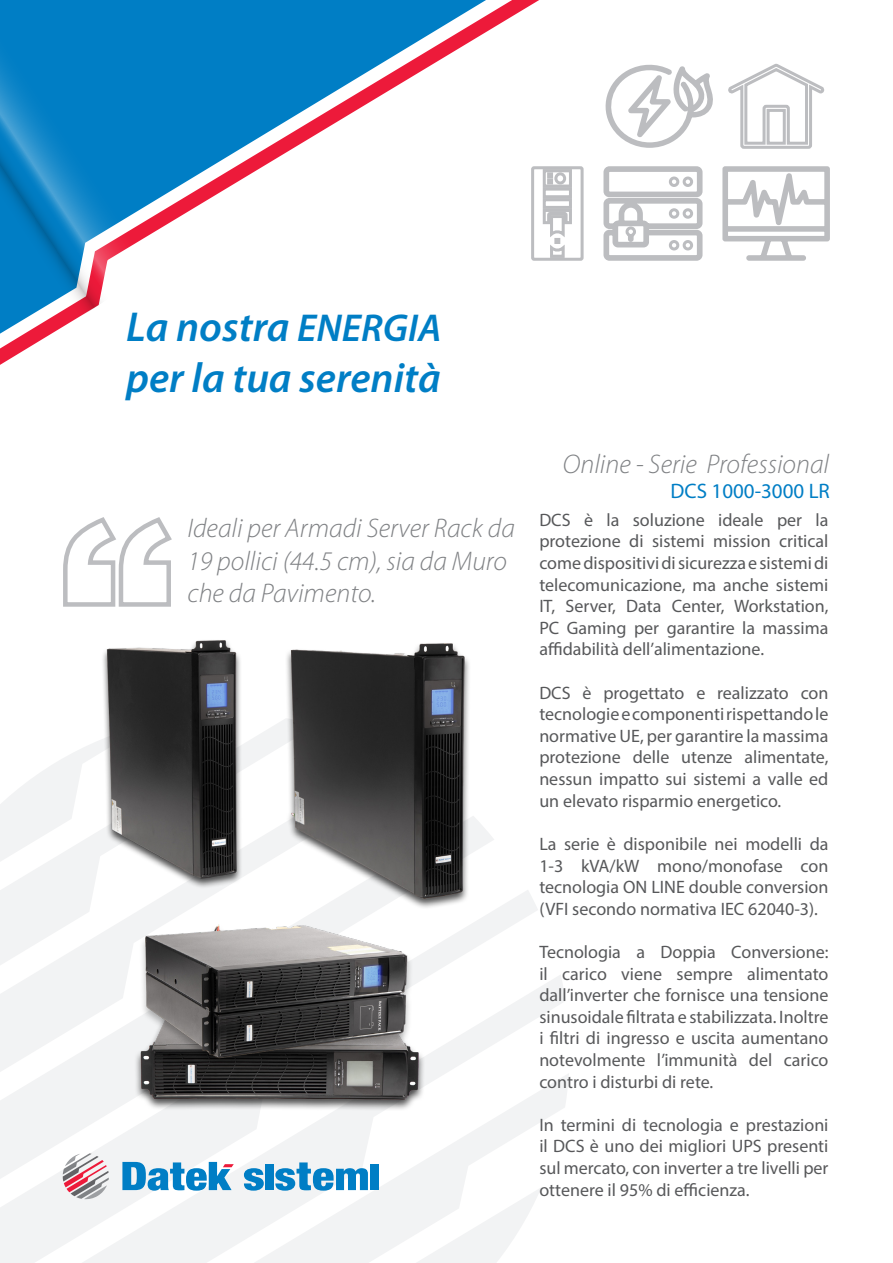
<style>
.page{position:relative;width:893px;height:1263px;background:#fff}
.page>*{position:absolute;margin:0;border:0;box-sizing:border-box;transform-origin:0 0}
.t1{font:italic 600 42px "Myriad Pro";color:#007ec5}
.t2{font:italic 300 27px/32.4px "Myriad Pro";color:#808285}
.t3{font:21px "Myriad Pro";color:#007ec5}
.t4{font:18px/21.6px "Myriad Pro";color:#57585a;text-align:justify}
.s1{font-size:39px}
</style>
<div class="page">
<svg style="left:0;top:770px;width:44px;height:119px"></svg>
<svg style="left:0;top:889px;width:538px;height:374px;fill:#f2f3f4"></svg>
<svg style="left:8px;top:974px;width:557px;height:289px;fill:#f2f3f4"></svg>
<svg style="left:91px;top:1073px;width:478px;height:190px"></svg>
<svg style="left:0;top:0;width:539px;height:365px"></svg>
<svg style="left:0;top:304px;width:130px;height:27px"></svg>
<svg style="left:0;top:0;width:164px;height:304px"></svg>
<svg style="left:63px;top:1153px;width:46px;height:46px"></svg>
<svg style="left:122px;top:1162px;width:420px;height:101px"></svg>
<svg style="left:728px;top:63px;width:97px;height:86px"></svg>
<svg style="left:63px;top:517px;width:109px;height:90px"></svg>
<svg style="left:605px;top:64px;width:108px;height:84px"></svg>
<svg style="left:603px;top:166px;width:100px;height:95px"></svg>
<div style="left:683px;top:240px;width:10px;height:10px;border:3px solid #bcbdc0;border-radius:50%"></div>
<div style="left:669px;top:240px;width:10px;height:10px;border:3px solid #bcbdc0;border-radius:50%"></div>
<svg style="left:722px;top:166px;width:108px;height:95px"></svg>
<svg style="left:530px;top:165px;width:54px;height:97px"></svg>
<img style="left:331px;top:643px;width:207px;height:266px">
<img style="left:44px;top:640px;width:287px;height:259px">
<img style="left:134px;top:899px;width:303px;height:306px">
<img style="left:118px;top:818px;width:316px;height:306px">
<p class="t1" style="left:126px;top:301px;width:317px">La nostra <span class="s1">ENERGIA</span></p>
<p class="t1" style="left:126px;top:352px;width:316px">per la tua serenità</p>
<p class="t2" style="left:187px;top:512px;width:329px">Ideali per Armadi Server Rack da<br>19 pollici (44.5 cm), sia da Muro che da Pavimento.</p>
<p class="t2" style="left:563px;top:447px;width:268px">Online - Serie Professional</p>
<p class="t3" style="left:671px;top:478px;width:161px">DCS 1000-3000 LR</p>
<p class="t4" style="left:539px;top:509px;width:291px">DCS è la soluzione ideale per la protezione di sistemi mission critical come dispositivi di sicurezza e sistemi di telecomunicazione, ma anche sistemi IT, Server, Data Center, Workstation, PC Gaming per garantire la massima affidabilità dell’alimentazione.</p>
<p class="t4" style="left:539px;top:681px;width:291px">DCS è progettato e realizzato con tecnologie e componenti rispettando le normative UE, per garantire la massima protezione delle utenze alimentate, nessun impatto sui sistemi a valle ed un elevato risparmio energetico.</p>
<p class="t4" style="left:539px;top:833px;width:291px">La serie è disponibile nei modelli da 1-3 kVA/kW mono/monofase con tecnologia ON LINE double conversion (VFI secondo normativa IEC 62040-3).</p>
<p class="t4" style="left:539px;top:941px;width:291px">Tecnologia a Doppia Conversione: il carico viene sempre alimentato dall’inverter che fornisce una tensione sinusoidale filtrata e stabilizzata. Inoltre i filtri di ingresso e uscita aumentano notevolmente l’immunità del carico contro i disturbi di rete.</p>
<p class="t4" style="left:539px;top:1113px;width:291px">In termini di tecnologia e prestazioni il DCS è uno dei migliori UPS presenti sul mercato, con inverter a tre livelli per ottenere il 95% di efficienza.</p>
</div>
